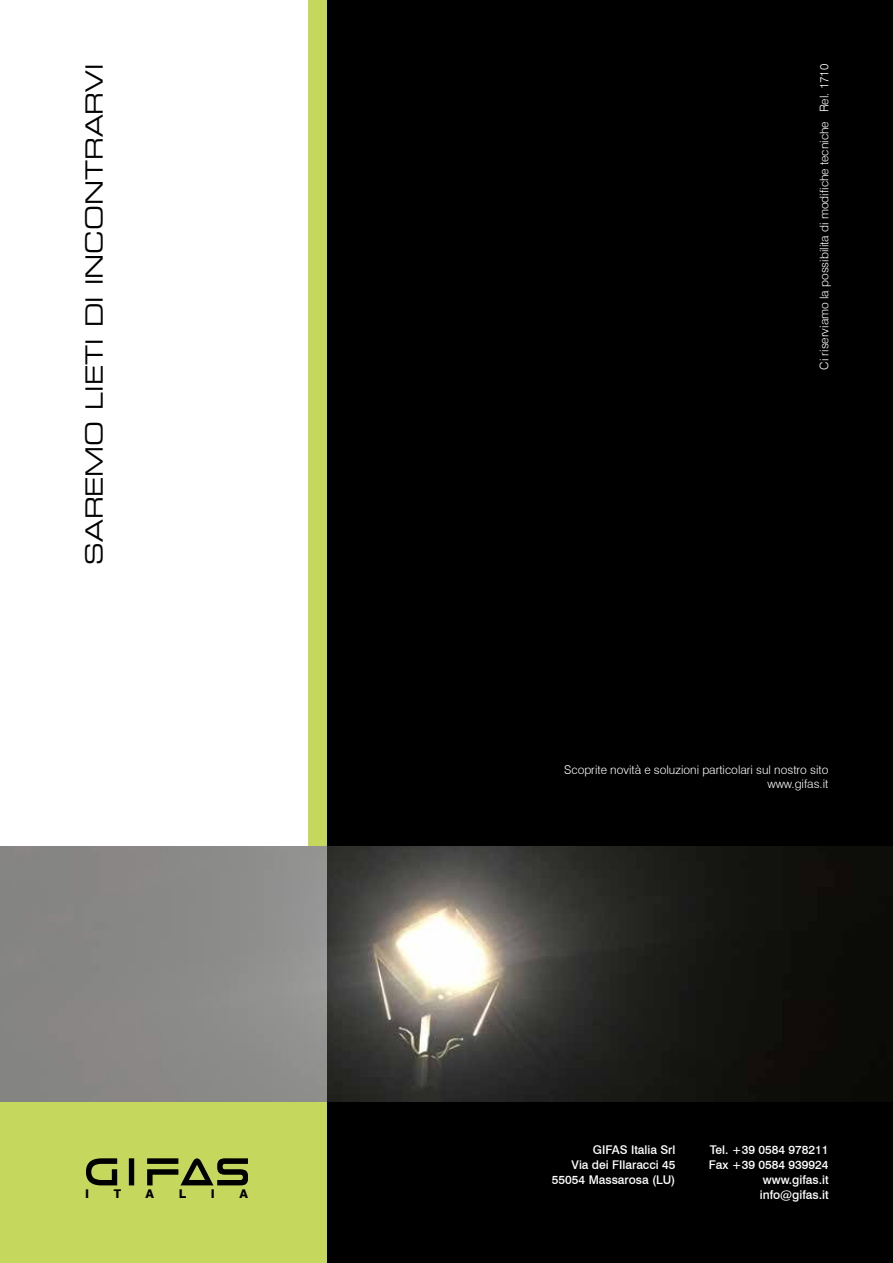
<style>
.page{position:relative;width:893px;height:1263px;background:#fff}
.page>*{position:absolute;margin:0;border:0;box-sizing:border-box;transform-origin:0 0}
.t1{font:expanded 23.55px "Square 721 BT";color:#000}
.t2{font:300 12px/14.4px "Swiss 721 BT";color:#fff;text-align:right}
.t3{font:500 12px/15px "Swiss 721 BT";color:#fff;text-align:right}
.t4{font:800 12px "Swiss 721 BT";color:#000}
</style>
<div class="page">
<div style="left:308px;top:0;width:42px;height:1263px;background:#c6d75e"></div>
<div style="left:0;top:992px;width:350px;height:271px;background:#c6d75e"></div>
<div style="left:327px;top:0;width:566px;height:1263px;background:#000"></div>
<img style="left:327px;top:846px;width:566px;height:255px">
<div style="left:0;top:846px;width:327px;height:255px;background:#8a8987"></div>
<svg style="left:86px;top:1158px;width:31px;height:27px"></svg>
<svg style="left:147px;top:1158px;width:101px;height:27px"></svg>
<div style="left:129px;top:1158px;width:5px;height:27px;background:#454b21"></div>
<div style="left:129px;top:1159px;width:5px;height:26px;background:#000"></div>
<h1 class="t1" style="left:80px;top:564px;width:502px;rotate:-90deg">SAREMO LIETI DI INCONTRARVI</h1>
<p class="t4" style="left:85px;top:1186px;width:6px">I</p>
<p class="t4" style="left:114px;top:1186px;width:9px">T</p>
<p class="t4" style="left:146px;top:1186px;width:10px">A</p>
<p class="t4" style="left:179px;top:1186px;width:9px">L</p>
<p class="t4" style="left:211px;top:1186px;width:6px">I</p>
<p class="t4" style="left:240px;top:1186px;width:10px">A</p>
<p class="t2" style="left:817px;top:112px;width:50px;rotate:-90deg">Rel. 1710</p>
<p class="t2" style="left:817px;top:370px;width:250px;rotate:-90deg">Ci riserviamo la possibilita di modifiche tecniche</p>
<p class="t2" style="left:564px;top:762px;width:266px">Scoprite novità e soluzioni particolari sul nostro sito www.gifas.it</p>
<p class="t3" style="left:552px;top:1142px;width:125px">GIFAS Italia Srl<br>Via dei FIlaracci 45<br>55054 Massarosa (LU)</p>
<p class="t3" style="left:709px;top:1142px;width:121px">Tel. +39 0584 978211<br>Fax +39 0584 939924 www.gifas.it info@gifas.it</p>
</div>
